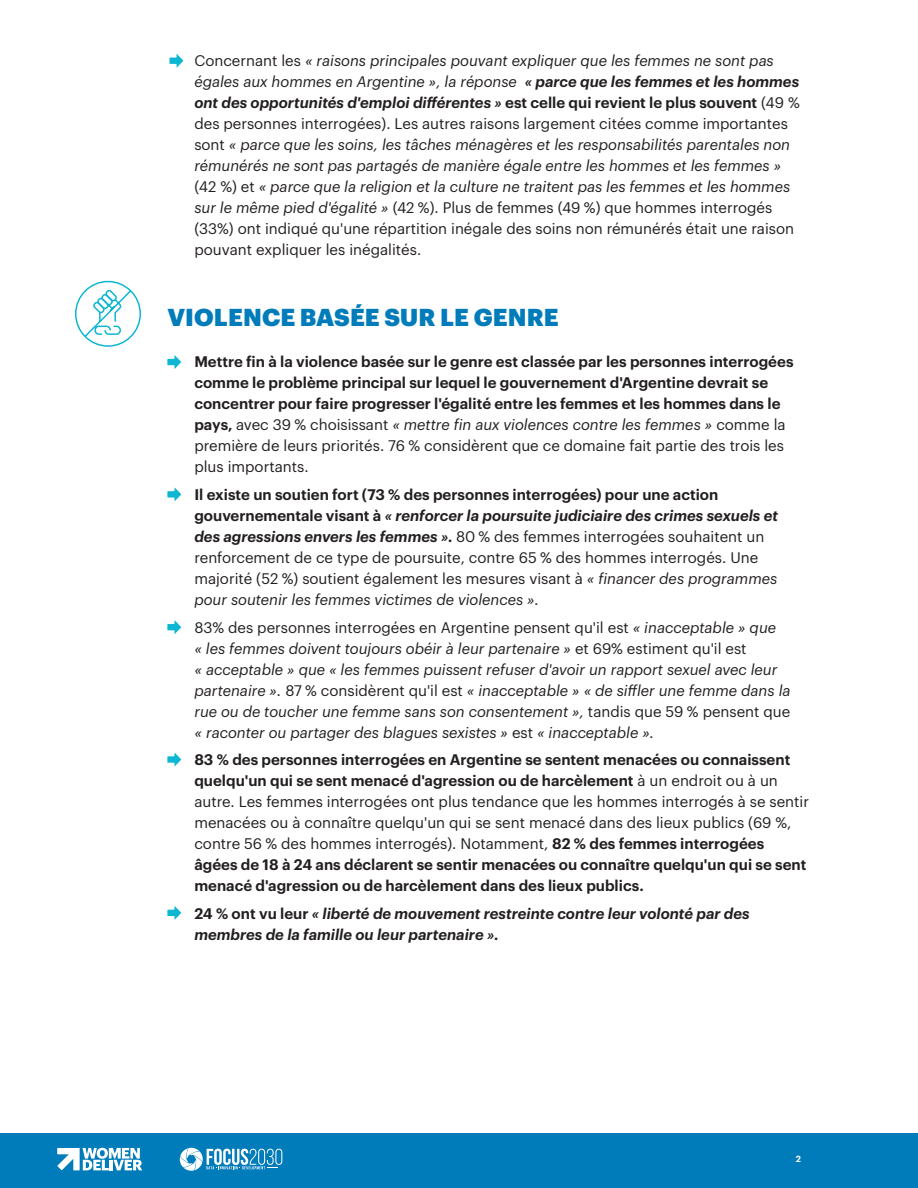
<style>
.page{position:relative;width:918px;height:1188px;background:#fff}
.page>*{position:absolute;margin:0;border:0;box-sizing:border-box;transform-origin:0 0}
.Subhead{font:900 24px "Graphik";letter-spacing:.005em;color:#007cbb}
.Body{font:italic 15px/21px "Graphik";color:#231f20}
.Body-2{font:600 15px/21px "Graphik";color:#231f20}
.Body-3{font:15px/21px "Graphik";color:#231f20}
.Body-4{font:italic 600 15px/21px "Graphik";color:#231f20}
.Body-5{font:600 8.7px "Graphik";color:#fff}
.s1{font-style:normal}
.s2{font-weight:600}
.s3{font-weight:600;font-style:normal}
.s4{font-weight:400}
.s5{font-weight:400;font-style:italic}
.s6{font-weight:600;font-style:italic}
.s7{font-style:italic}
</style>
<div class="page">
<div style="left:0;top:1133px;width:918px;height:55px;background:#007cbb"></div>
<svg style="left:179px;top:1148px;width:103px;height:23px"></svg>
<svg style="left:57px;top:1148px;width:85px;height:22px"></svg>
<svg style="left:169px;top:54px;width:14px;height:14px"></svg>
<svg style="left:167px;top:355px;width:14px;height:14px"></svg>
<svg style="left:167px;top:753px;width:14px;height:13px"></svg>
<svg style="left:167px;top:488px;width:14px;height:13px"></svg>
<svg style="left:167px;top:620px;width:14px;height:14px"></svg>
<svg style="left:167px;top:906px;width:14px;height:14px"></svg>
<svg style="left:75px;top:280px;width:66px;height:67px"></svg>
<p class="Body" style="left:194px;top:49px;width:607px"><span class="s1">Concernant les</span> « raisons principales pouvant expliquer que les femmes ne sont pas égales aux hommes en Argentine », la réponse <span class="s2">« parce que les femmes et les hommes ont des opportunités d'emploi différentes »</span> <span class="s3">est celle qui revient le plus souvent</span> <span class="s1">(49 % des personnes interrogées). Les autres raisons largement citées comme importantes sont</span> « parce que les soins, les tâches ménagères et les responsabilités parentales non rémunérés ne sont pas partagés de manière égale entre les hommes et les femmes » <span class="s1">(42 %) et</span> « parce que la religion et la culture ne traitent pas les femmes et les hommes sur le même pied d'égalité » <span class="s1">(42 %). Plus de femmes (49 %) que hommes interrogés (33%) ont indiqué qu'une répartition inégale des soins non rémunérés était une raison pouvant expliquer les inégalités.</span></p>
<p class="Subhead" style="left:167px;top:298px;width:393px">VIOLENCE BASÉE SUR LE GENRE</p>
<p class="Body-2" style="left:194px;top:350px;width:601px">Mettre fin à la violence basée sur le genre est classée par les personnes interrogées comme le problème principal sur lequel le gouvernement d'Argentine devrait se concentrer pour faire progresser l'égalité entre les femmes et les hommes dans le pays, <span class="s4">avec 39 % choisissant</span> <span class="s5">« mettre fin aux violences contre les femmes »</span> <span class="s4">comme la première de leurs priorités. 76 % considèrent que ce domaine fait partie des trois les plus importants.</span></p>
<p class="Body-3" style="left:194px;top:483px;width:585px"><span class="s2">Il existe un soutien fort (73 % des personnes interrogées) pour une action gouvernementale visant à</span> <span class="s6">« renforcer la poursuite judiciaire des crimes sexuels et des agressions envers les femmes ».</span> 80 % des femmes interrogées souhaitent un renforcement de ce type de poursuite, contre 65 % des hommes interrogés. Une majorité (52 %) soutient également les mesures visant à <span class="s7">« financer des programmes pour soutenir les femmes victimes de violences ».</span></p>
<p class="Body" style="left:194px;top:615px;width:598px"><span class="s1">83% des personnes interrogées en Argentine pensent qu'il est</span> « inacceptable » que<br>« les femmes doivent toujours obéir à leur partenaire » <span class="s1">et 69% estiment qu'il est<br></span>« acceptable » que « les femmes puissent refuser d'avoir un rapport sexuel avec leur partenaire ». <span class="s1">87 % considèrent qu'il est</span> « inacceptable » « de siffler une femme dans la rue ou de toucher une femme sans son consentement », <span class="s1">tandis que 59 % pensent que </span>« raconter ou partager des blagues sexistes » <span class="s1">est</span> « inacceptable ».</p>
<p class="Body-2" style="left:194px;top:748px;width:616px">83 % des personnes interrogées en Argentine se sentent menacées ou connaissent quelqu'un qui se sent menacé d'agression ou de harcèlement <span class="s4">à un endroit ou à un autre. Les femmes interrogées ont plus tendance que les hommes interrogés à se sentir menacées ou à connaître quelqu'un qui se sent menacé dans des lieux publics (69 %, contre 56 % des hommes interrogés). Notamment,</span> 82 % des femmes interrogées âgées de 18 à 24 ans déclarent se sentir menacées ou connaître quelqu'un qui se sent menacé d'agression ou de harcèlement dans des lieux publics.</p>
<p class="Body-4" style="left:194px;top:902px;width:557px"><span class="s1">24 % ont vu leur</span> « liberté de mouvement restreinte contre leur volonté par des membres de la famille ou leur partenaire ».</p>
<p class="Body-5" style="left:796px;top:1152px;width:7px">2</p>
</div>
